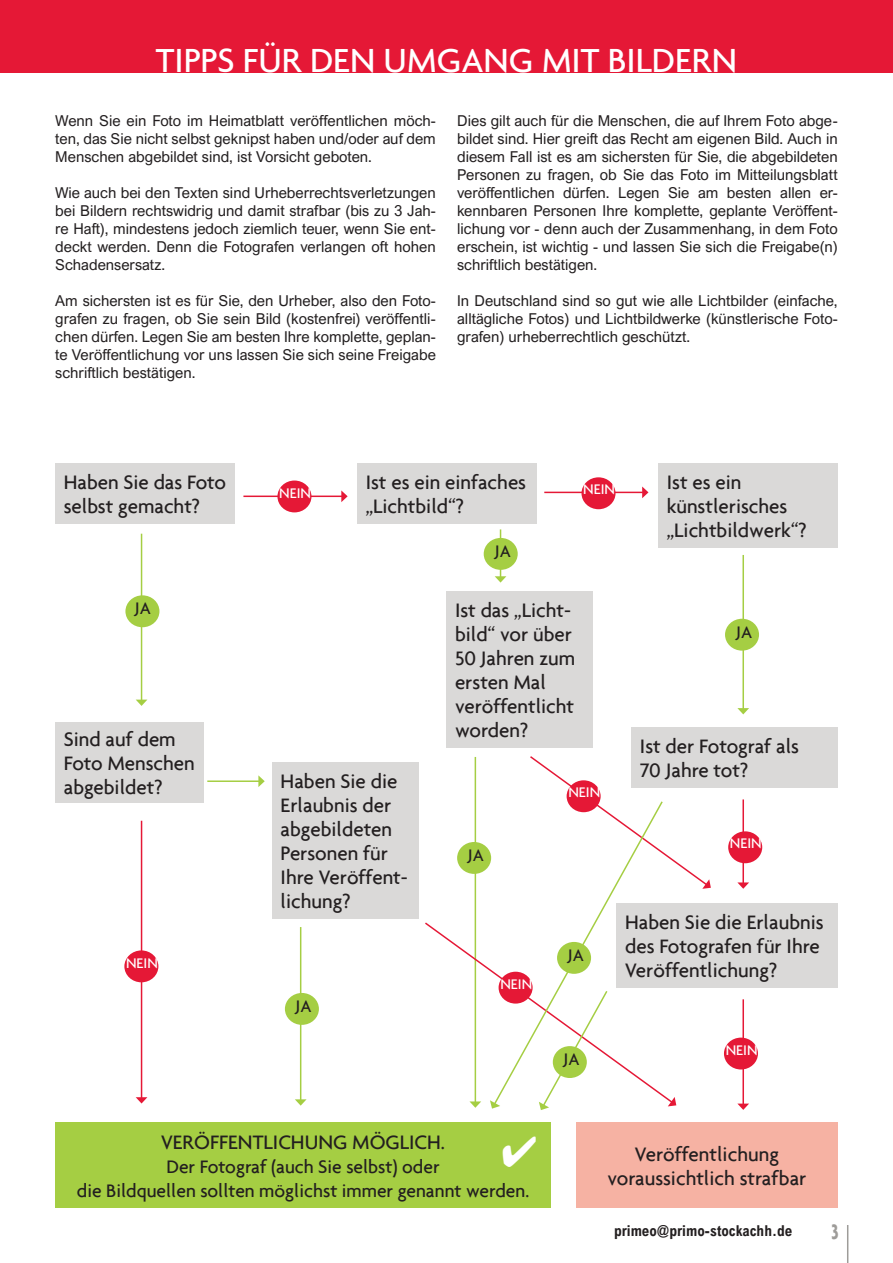
<style>
.page{position:relative;width:893px;height:1263px;background:#fff}
.page>*{position:absolute;margin:0;border:0;box-sizing:border-box;transform-origin:0 0}
.t1{font:500 36px "Agenda";color:#fff}
.t2{font:700 22.5px "Agenda";color:#9e9c99;scale:.73 1}
.t3{font:500 21px/24px "Agenda";color:#231f20}
.t4{font:500 19.5px/24px "Agenda";color:#231f20;text-align:center}
.t5{font:500 18px "Agenda";color:#231f20}
.t6{font:15px/18px "Arial Nova";color:#231f20;text-align:justify}
.t7{font:500 15px "Agenda";color:#fff}
.t8{font:700 15px "Arial Nova Cond";color:#231f20}
</style>
<div class="page">
<hr style="left:847px;top:1225px;width:1px;height:38px;background:#9e9c99">
<div style="left:0;top:0;width:893px;height:72px;background:#e51836"></div>
<div style="left:55px;top:463px;width:180px;height:61px;background:#dad9d8"></div>
<div style="left:357px;top:463px;width:180px;height:61px;background:#dad9d8"></div>
<div style="left:658px;top:463px;width:180px;height:85px;background:#dad9d8"></div>
<div style="left:55px;top:723px;width:148px;height:80px;background:#dad9d8"></div>
<hr style="left:141px;top:534px;width:1px;height:166px;background:#a5ce43">
<svg style="left:136px;top:700px;width:11px;height:6px"></svg>
<div style="left:55px;top:1123px;width:496px;height:85px;background:#a5ce43"></div>
<div style="left:576px;top:1123px;width:262px;height:85px;background:#f6b2a3"></div>
<hr style="left:141px;top:821px;width:1px;height:277px;background:#e51836">
<svg style="left:136px;top:1097px;width:11px;height:6px"></svg>
<div style="left:272px;top:762px;width:147px;height:156px;background:#dad9d8"></div>
<div style="left:446px;top:591px;width:147px;height:156px;background:#dad9d8"></div>
<div style="left:631px;top:727px;width:207px;height:60px;background:#dad9d8"></div>
<div style="left:617px;top:904px;width:221px;height:84px;background:#dad9d8"></div>
<hr style="left:207px;top:780px;width:52px;height:2px;background:#a5ce43">
<svg style="left:258px;top:775px;width:7px;height:12px"></svg>
<hr style="left:243px;top:496px;width:99px;height:1px;background:#e51836">
<svg style="left:341px;top:490px;width:7px;height:12px"></svg>
<hr style="left:544px;top:492px;width:99px;height:1px;background:#e51836">
<svg style="left:642px;top:486px;width:6px;height:12px"></svg>
<hr style="left:500px;top:529px;width:1px;height:48px;background:#a5ce43">
<svg style="left:495px;top:576px;width:11px;height:7px"></svg>
<hr style="left:475px;top:757px;width:1px;height:345px;background:#a5ce43">
<svg style="left:472px;top:1104px;width:7px;height:4px"></svg>
<hr style="left:742px;top:555px;width:2px;height:154px;background:#a5ce43">
<svg style="left:737px;top:708px;width:12px;height:6px"></svg>
<hr style="left:742px;top:799px;width:2px;height:84px;background:#e51836">
<svg style="left:737px;top:882px;width:12px;height:7px"></svg>
<hr style="left:742px;top:999px;width:2px;height:105px;background:#e51836">
<svg style="left:737px;top:1103px;width:12px;height:7px"></svg>
<hr style="left:300px;top:927px;width:1px;height:173px;background:#a5ce43">
<svg style="left:295px;top:1099px;width:12px;height:7px"></svg>
<svg style="left:425px;top:921px;width:243px;height:183px"></svg>
<svg style="left:668px;top:1097px;width:8px;height:9px"></svg>
<svg style="left:530px;top:756px;width:181px;height:133px"></svg>
<svg style="left:493px;top:800px;width:171px;height:304px"></svg>
<svg style="left:490px;top:1100px;width:10px;height:8px"></svg>
<svg style="left:539px;top:989px;width:70px;height:121px"></svg>
<div style="left:125px;top:595px;width:34px;height:32px;background:#a5ce43;border-radius:50%"></div>
<div style="left:457px;top:842px;width:34px;height:32px;background:#a5ce43;border-radius:50%"></div>
<div style="left:484px;top:538px;width:34px;height:32px;background:#a5ce43;border-radius:50%"></div>
<div style="left:725px;top:619px;width:34px;height:32px;background:#a5ce43;border-radius:50%"></div>
<div style="left:285px;top:993px;width:34px;height:32px;background:#a5ce43;border-radius:50%"></div>
<div style="left:557px;top:942px;width:34px;height:32px;background:#a5ce43;border-radius:50%"></div>
<div style="left:553px;top:1046px;width:34px;height:32px;background:#a5ce43;border-radius:50%"></div>
<div style="left:277px;top:480px;width:34px;height:32px;background:#e51836;border-radius:50%"></div>
<div style="left:581px;top:477px;width:34px;height:32px;background:#e51836;border-radius:50%"></div>
<div style="left:567px;top:780px;width:34px;height:32px;background:#e51836;border-radius:50%"></div>
<div style="left:728px;top:831px;width:34px;height:32px;background:#e51836;border-radius:50%"></div>
<div style="left:124px;top:950px;width:34px;height:32px;background:#e51836;border-radius:50%"></div>
<div style="left:499px;top:972px;width:34px;height:31px;background:#e51836;border-radius:50%"></div>
<div style="left:724px;top:1037px;width:34px;height:32px;background:#e51836;border-radius:50%"></div>
<p class="t1" style="left:156px;top:39px;width:583px">TIPPS FÜR DEN UMGANG MIT BILDERN</p>
<p class="t6" style="left:55px;top:111px;width:382px">Wenn Sie ein Foto im Heimatblatt veröffentlichen möch&shy;ten, das Sie nicht selbst geknipst haben und/oder auf dem Menschen abgebildet sind, ist Vorsicht geboten.</p>
<p class="t6" style="left:55px;top:183px;width:382px">Wie auch bei den Texten sind Urheberrechtsverletzungen bei Bildern rechtswidrig und damit strafbar (bis zu 3 Jah&shy;re Haft), mindestens jedoch ziemlich teuer, wenn Sie ent&shy;deckt werden. Denn die Fotografen verlangen oft hohen Schadensersatz.</p>
<p class="t6" style="left:55px;top:291px;width:382px">Am sichersten ist es für Sie, den Urheber, also den Foto&shy;grafen zu fragen, ob Sie sein Bild (kostenfrei) veröffentli&shy;chen dürfen. Legen Sie am besten Ihre komplette, geplan&shy;te Veröffentlichung vor uns lassen Sie sich seine Freigabe schriftlich bestätigen.</p>
<p class="t6" style="left:457px;top:111px;width:382px">Dies gilt auch für die Menschen, die auf Ihrem Foto abge&shy;bildet sind. Hier greift das Recht am eigenen Bild. Auch in diesem Fall ist es am sichersten für Sie, die abgebildeten Personen zu fragen, ob Sie das Foto im Mitteilungsblatt veröffentlichen dürfen. Legen Sie am besten allen er&shy;kennbaren Personen Ihre komplette, geplante Veröffent&shy;lichung vor - denn auch der Zusammenhang, in dem Foto erschein, ist wichtig - und lassen Sie sich die Freigabe(n) schriftlich bestätigen.</p>
<p class="t6" style="left:457px;top:291px;width:382px">In Deutschland sind so gut wie alle Lichtbilder (einfache, alltägliche Fotos) und Lichtbildwerke (künstlerische Foto&shy;grafen) urheberrechtlich geschützt.</p>
<p class="t3" style="left:64px;top:470px;width:164px">Haben Sie das Foto selbst gemacht?</p>
<p class="t3" style="left:366px;top:470px;width:162px">Ist es ein einfaches „Lichtbild“?</p>
<p class="t3" style="left:667px;top:470px;width:142px">Ist es ein künstlerisches „Lichtbildwerk“?</p>
<p class="t7" style="left:279px;top:484px;width:33px">NEIN</p>
<p class="t7" style="left:583px;top:480px;width:33px">NEIN</p>
<p class="t5" style="left:135px;top:597px;width:18px">JA</p>
<p class="t3" style="left:64px;top:727px;width:132px">Sind auf dem<br>Foto Menschen abgebildet?</p>
<p class="t7" style="left:126px;top:953px;width:33px">NEIN</p>
<p class="t3" style="left:281px;top:768px;width:129px">Haben Sie die<br>Erlaubnis der abgebildeten<br>Personen für<br>Ihre Veröffent&shy;lichung?</p>
<p class="t5" style="left:296px;top:995px;width:18px">JA</p>
<p class="t5" style="left:495px;top:540px;width:18px">JA</p>
<p class="t3" style="left:455px;top:597px;width:122px">Ist das „Licht&shy;bild“ vor über<br>50 Jahren zum ersten Mal veröffentlicht worden?</p>
<p class="t5" style="left:468px;top:844px;width:18px">JA</p>
<p class="t7" style="left:568px;top:783px;width:33px">NEIN</p>
<p class="t7" style="left:500px;top:975px;width:33px">NEIN</p>
<p class="t5" style="left:568px;top:944px;width:18px">JA</p>
<p class="t5" style="left:563px;top:1048px;width:18px">JA</p>
<p class="t5" style="left:736px;top:621px;width:18px">JA</p>
<p class="t3" style="left:640px;top:733px;width:161px">Ist der Fotograf als<br>70 Jahre tot?</p>
<p class="t7" style="left:730px;top:834px;width:33px">NEIN</p>
<p class="t3" style="left:625px;top:910px;width:200px">Haben Sie die Erlaubnis des Fotografen für Ihre<br>Veröffentlichung?</p>
<p class="t7" style="left:726px;top:1041px;width:33px">NEIN</p>
<p class="t3" style="left:161px;top:1129px;width:286px">VERÖFFENTLICHUNG MÖGLICH.</p>
<p class="t4" style="left:77px;top:1154px;width:454px">Der Fotograf (auch Sie selbst) oder<br>die Bildquellen sollten möglichst immer genannt werden.</p>
<p class="t3" style="left:607px;top:1141px;width:200px;text-align:center">Veröffentlichung voraussichtlich strafbar</p>
<p class="t8" style="left:614px;top:1221px;width:180px">primeo@primo-stockachh.de</p>
<p class="t2" style="left:831px;top:1218px;width:11px">3</p>
</div>
